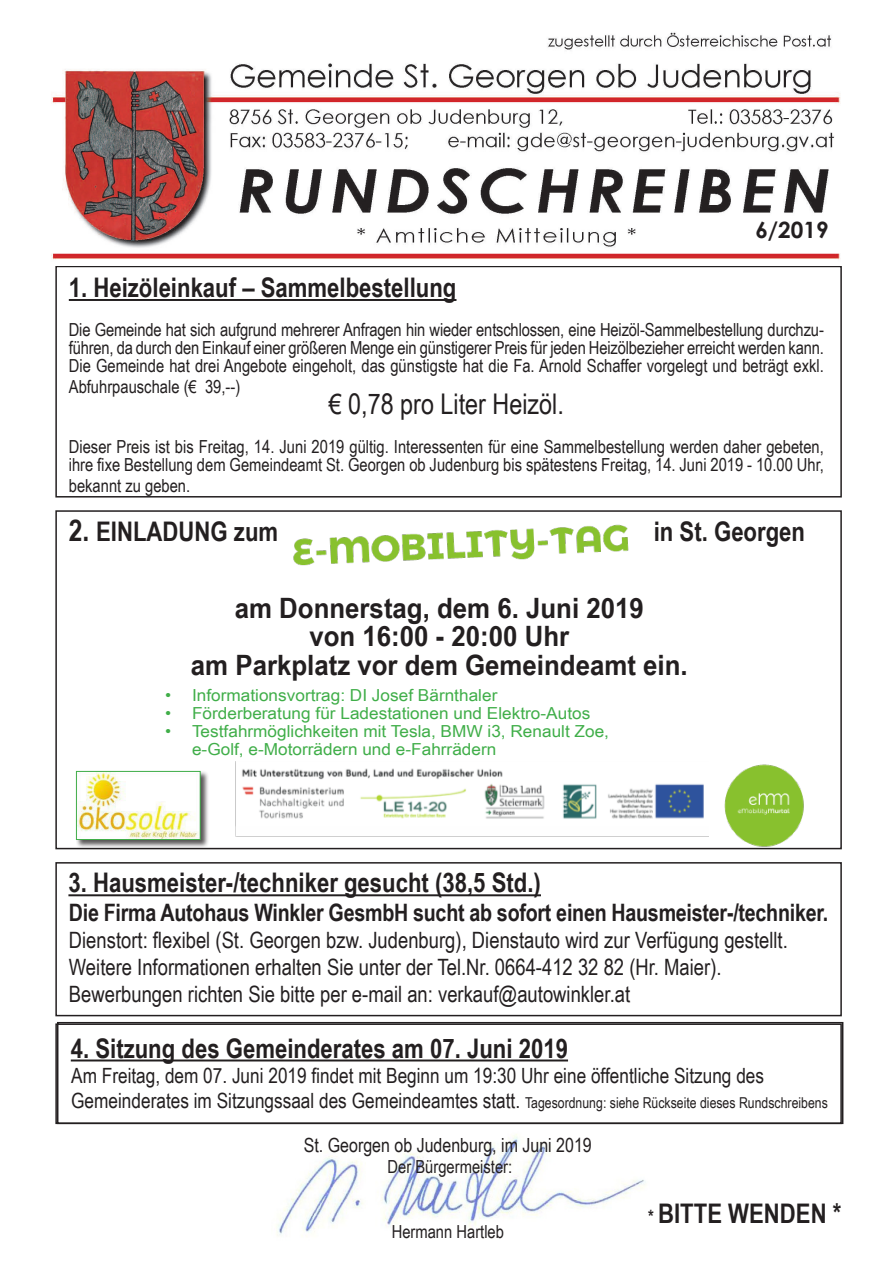
<style>
.page{position:relative;width:893px;height:1263px;background:#fff}
.page>*{position:absolute;margin:0;border:0;box-sizing:border-box;transform-origin:0 0}
.t1{font:28.5px "Arial Narrow";color:#231f20}
.t2{font:700 28.05px "Arial Narrow";color:#231f20;scale:1.12 1}
.t3{font:700 27px "Arial Narrow";color:#231f20}
.t4{font:700 24px "Arial Narrow";letter-spacing:-.01em;color:#231f20}
.t5{font:22.5px "Arial Narrow";color:#231f20}
.t6{font:700 22.5px "Century Gothic";color:#231f20}
.t7{font:21px "Arial Narrow";color:#231f20}
.t8{font:19.5px "Arial Narrow";color:#231f20}
.t9{font:18px/18px "Arial Narrow";color:#231f20}
.t10{font:16.65px/18px "Arial Narrow";color:#40ae49;scale:1.27 1}
.s1{font-size:30px}
.s2{font-size:15px}
.s3{font-size:18px}
</style>
<div class="page">
<div style="left:55px;top:266px;width:787px;height:231px;border:2px solid #231f20"></div>
<img style="left:262px;top:1124px;width:402px;height:112px">
<img style="left:51px;top:32px;width:790px;height:228px">
<hr style="left:69px;top:299px;width:387px;height:2px;background:#231f20">
<hr style="left:71px;top:1059px;width:497px;height:2px;background:#231f20">
<div style="left:55px;top:1023px;width:787px;height:101px;border:2px solid #231f20"></div>
<img style="left:293px;top:524px;width:336px;height:42px">
<img style="left:214px;top:761px;width:495px;height:88px">
<img style="left:712px;top:764px;width:105px;height:85px">
<div style="left:76px;top:770px;width:133px;height:79px;background:#231f20;opacity:.75"></div>
<img style="left:78px;top:773px;width:121px;height:65px">
<div style="left:76px;top:771px;width:125px;height:69px;border:1px solid #40ae49"></div>
<div style="left:55px;top:862px;width:787px;height:154px;border:2px solid #231f20"></div>
<hr style="left:68px;top:894px;width:473px;height:2px;background:#231f20">
<p class="t6" style="left:755px;top:213px;width:75px">6/2019</p>
<p class="t3" style="left:69px;top:267px;width:389px">1. Heizöleinkauf – Sammelbestellung</p>
<p class="t9" style="left:69px;top:320px;width:757px">Die Gemeinde hat sich aufgrund mehrerer Anfragen hin wieder entschlossen, eine Heizöl-Sammelbestellung durchzu&shy;führen, da durch den Einkauf einer größeren Menge ein günstigerer Preis für jeden Heizölbezieher erreicht werden kann.</p>
<p class="t9" style="left:69px;top:355px;width:756px;line-height:21px">Die Gemeinde hat drei Angebote eingeholt, das günstigste hat die Fa. Arnold Schaffer vorgelegt und beträgt exkl.<br>Abfuhrpauschale (€ 39,--)</p>
<p class="t1" style="left:329px;top:383px;width:237px">€ 0,78 pro Liter Heizöl.</p>
<p class="t9" style="left:69px;top:437px;width:757px">Dieser Preis ist bis Freitag, 14. Juni 2019 gültig. Interessenten für eine Sammelbestellung werden daher gebeten, ihre fixe Bestellung dem Gemeindeamt St. Georgen ob Judenburg bis spätestens Freitag, 14. Juni 2019 - 10.00 Uhr,</p>
<p class="t9" style="left:69px;top:476px;width:123px">bekannt zu geben.</p>
<p class="t3" style="left:69px;top:511px;width:211px"><span class="s1">2.</span> EINLADUNG zum</p>
<p class="t3" style="left:654px;top:511px;width:153px">in St. Georgen</p>
<p class="t2" style="left:235px;top:587px;width:367px">am Donnerstag, dem 6. Juni 2019</p>
<p class="t2" style="left:309px;top:615px;width:234px">von 16:00 - 20:00 Uhr</p>
<p class="t2" style="left:191px;top:644px;width:445px">am Parkplatz vor dem Gemeindeamt ein.</p>
<p class="t10" style="left:165px;top:686px;width:263px">• Informationsvortrag: DI Josef Bärnthaler</p>
<p class="t10" style="left:165px;top:704px;width:336px">• Förderberatung für Ladestationen und Elektro-Autos</p>
<p class="t10" style="left:192px;top:722px;width:330px;text-indent:-27px">• Testfahrmöglichkeiten mit Tesla, BMW i3, Renault Zoe, e-Golf, e-Motorrädern und e-Fahrrädern</p>
<p class="t3" style="left:68px;top:862px;width:474px">3. Hausmeister-/techniker gesucht (38,5 Std.)</p>
<p class="t4" style="left:69px;top:895px;width:761px">Die Firma Autohaus Winkler GesmbH sucht ab sofort einen Hausmeister-/techniker.</p>
<p class="t5" style="left:69px;top:924px;width:720px">Dienstort: flexibel (St. Georgen bzw. Judenburg), Dienstauto wird zur Verfügung gestellt.</p>
<p class="t5" style="left:69px;top:951px;width:654px">Weitere Informationen erhalten Sie unter der Tel.Nr. 0664-412 32 82 (Hr. Maier).</p>
<p class="t5" style="left:69px;top:978px;width:563px">Bewerbungen richten Sie bitte per e-mail an: verkauf@autowinkler.at</p>
<p class="t3" style="left:71px;top:1028px;width:499px">4. Sitzung des Gemeinderates am 07. Juni 2019</p>
<p class="t7" style="left:71px;top:1060px;width:694px">Am Freitag, dem 07. Juni 2019 findet mit Beginn um 19:30 Uhr eine öffentliche Sitzung des</p>
<p class="t7" style="left:71px;top:1085px;width:758px">Gemeinderates im Sitzungssaal des Gemeindeamtes statt. <span class="s2">Tagesordnung: siehe Rückseite dieses Rundschreibens</span></p>
<p class="t8" style="left:304px;top:1130px;width:290px">St. Georgen ob Judenburg, im Juni 2019</p>
<p class="t9" style="left:388px;top:1157px;width:126px">Der Bürgermeister:</p>
<p class="t9" style="left:392px;top:1222px;width:114px">Hermann Hartleb</p>
<p class="t3" style="left:648px;top:1193px;width:195px"><span class="s3">*</span> BITTE WENDEN *</p>
</div>
